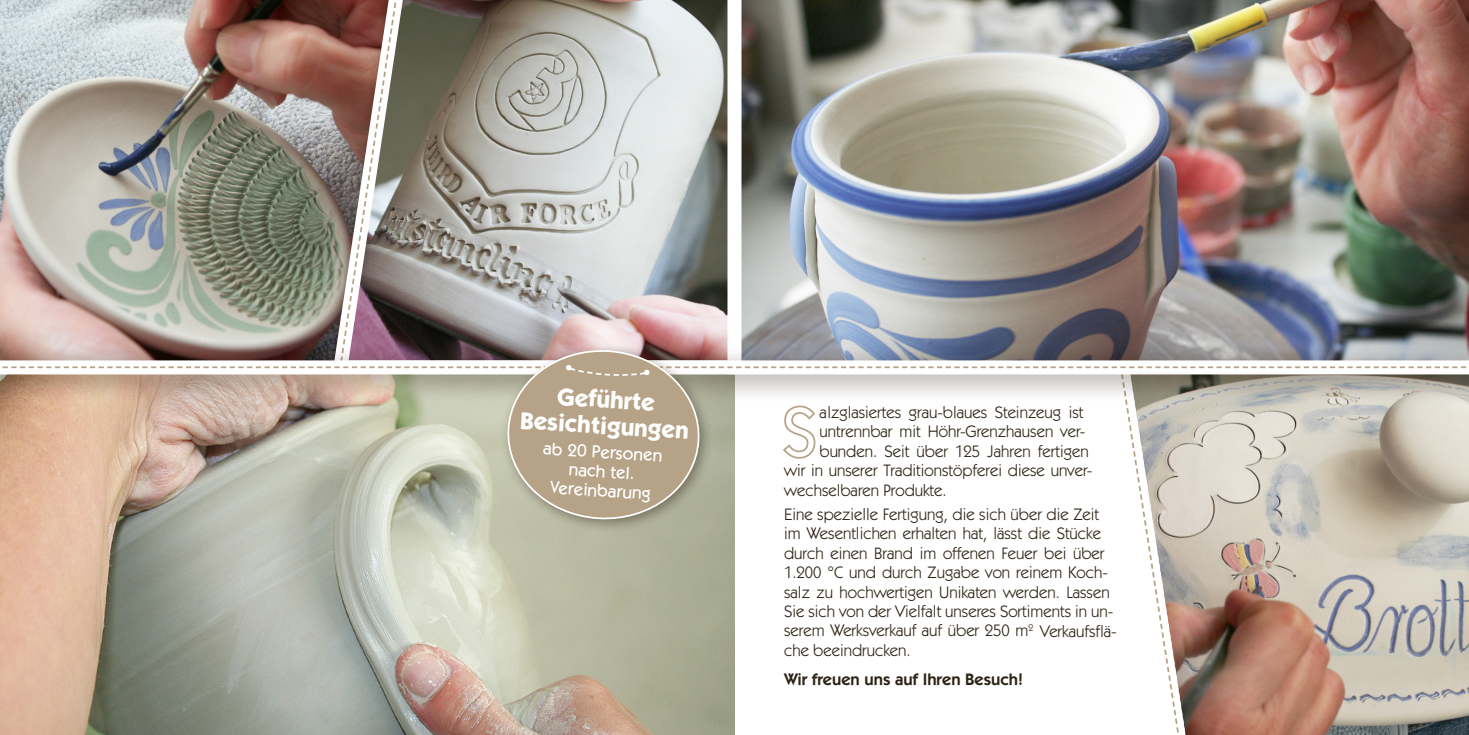
<style>
.page{position:relative;width:1469px;height:735px;background:#fff}
.page>*{position:absolute;margin:0;border:0;box-sizing:border-box;transform-origin:0 0}
.t1{font:700 24.5px/26.2px "Itc Kabel LT";color:#fff;text-align:center}
.t2{font:500 17.5px/19.2px "Itc Kabel LT";color:#fff;text-align:center}
.t3{font:16.62px/19.4px "Itc Kabel LT";color:#2c2315}
.t4{font:600 16.62px "Itc Kabel LT";color:#2c2315}
</style>
<div class="page">
<img style="left:0;top:0;width:1468px;height:734px">
<h1 class="t1" style="left:523px;top:380px;width:170px;rotate:4deg">Geführte<br>Besichtigungen</h1>
<p class="t2" style="left:544px;top:438px;width:121px;rotate:4deg">ab 20 Personen nach tel.<br>Vereinbarung</p>
<p class="t3" style="left:819px;top:402px;width:265px">alzglasiertes grau-blaues Steinzeug ist</p>
<p class="t3" style="left:819px;top:422px;width:267px">untrennbar mit Höhr-Grenzhausen ver-</p>
<p class="t3" style="left:819px;top:441px;width:271px">bunden. Seit über 125 Jahren fertigen</p>
<p class="t3" style="left:784px;top:460px;width:309px">wir in unserer Traditionstöpferei diese unver-</p>
<p class="t3" style="left:784px;top:480px;width:164px">wechselbaren Produkte.</p>
<p class="t3" style="left:784px;top:504px;width:334px">Eine spezielle Fertigung, die sich über die Zeit im Wesentlichen erhalten hat, lässt die Stücke durch einen Brand im offenen Feuer bei über 1.200 °C und durch Zugabe von reinem Koch&shy;salz zu hochwertigen Unikaten werden. Lassen Sie sich von der Vielfalt unseres Sortiments in un&shy;serem Werksverkauf auf über 250 m<sup>2</sup> Verkaufsflä&shy;che beeindrucken.</p>
<p class="t4" style="left:784px;top:669px;width:241px">Wir freuen uns auf Ihren Besuch!</p>
</div>
